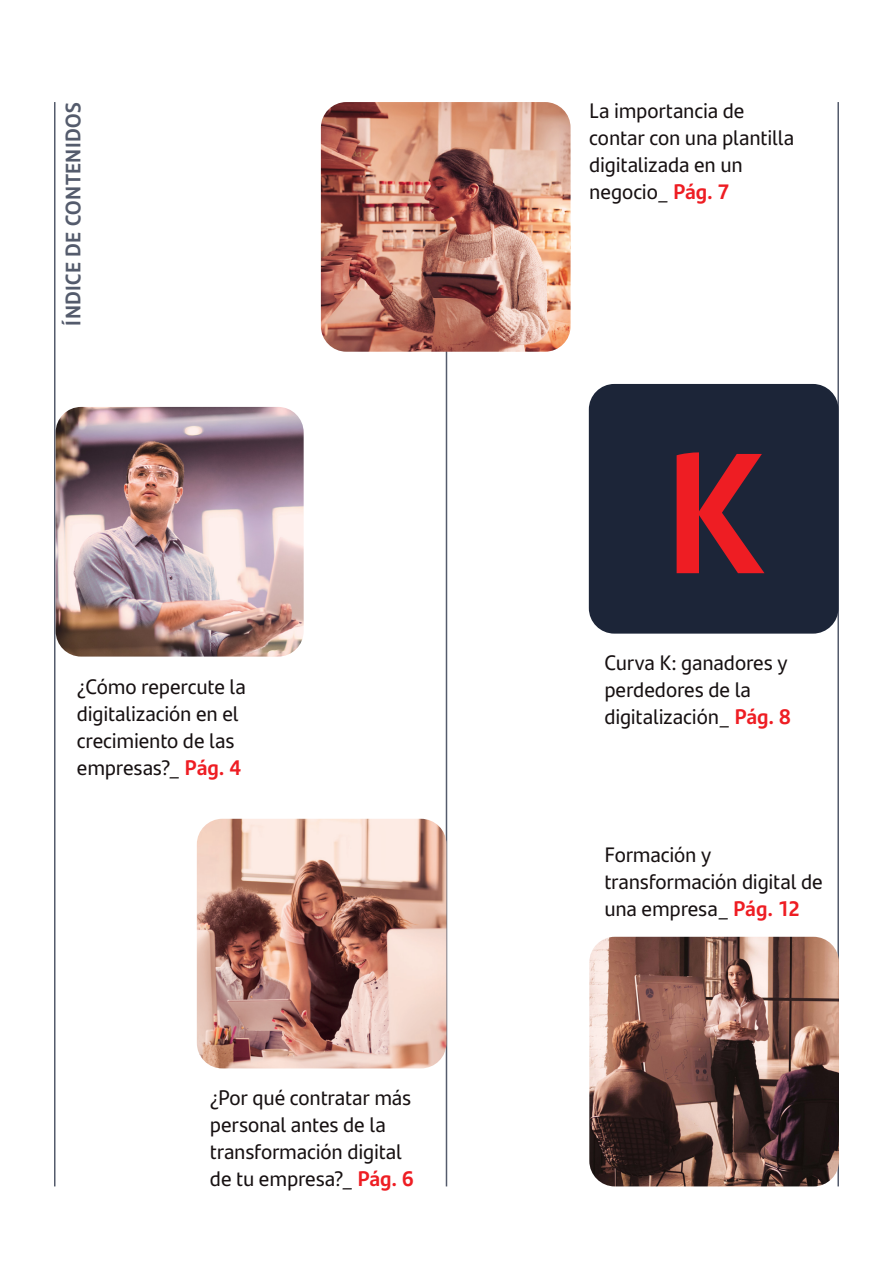
<style>
.page{position:relative;width:893px;height:1263px;background:#fff}
.page>*{position:absolute;margin:0;border:0;box-sizing:border-box;transform-origin:0 0}
.t1{font:700 172.35px "Santander Headline";color:#ee1d23}
.t2{font:21px/27px "Santander Text";letter-spacing:-.01em;color:#171112}
.t3{font:700 21px "Santander Headline";letter-spacing:.025em;color:#545b6c}
.s1{font-weight:700;color:#ee1d23}
</style>
<div class="page">
<hr style="left:446px;top:102px;width:1px;height:1084px;background:#545b6c">
<hr style="left:54px;top:102px;width:2px;height:1084px;background:#545b6c">
<hr style="left:837px;top:102px;width:2px;height:1084px;background:#545b6c">
<img style="left:197px;top:819px;width:249px;height:249px">
<img style="left:589px;top:937px;width:250px;height:249px">
<img style="left:56px;top:407px;width:248px;height:250px">
<img style="left:321px;top:102px;width:250px;height:250px">
<div style="left:589px;top:384px;width:249px;height:250px;background:#1c2538;border-radius:26px"></div>
<p class="t3" style="left:57px;top:326px;width:225px;rotate:-90deg">ÍNDICE DE CONTENIDOS</p>
<p class="t2" style="left:77px;top:672px;width:171px">¿Cómo repercute la digitalización en el crecimiento de las empresas?_ <span class="s1">Pág. 4</span></p>
<p class="t2" style="left:210px;top:1083px;width:205px">¿Por qué contratar más personal antes de la transformación digital de tu empresa?_ <span class="s1">Pág. 6</span></p>
<p class="t2" style="left:589px;top:96px;width:206px">La importancia de contar con una plantilla digitalizada en un negocio_ <span class="s1">Pág. 7</span></p>
<p class="t1" style="left:664px;top:378px;width:100px">K</p>
<p class="t2" style="left:604px;top:648px;width:188px">Curva K: ganadores y perdedores de la digitalización_ <span class="s1">Pág. 8</span></p>
<p class="t2" style="left:604px;top:840px;width:220px">Formación y transformación digital de una empresa_ <span class="s1">Pág. 12</span></p>
</div>
